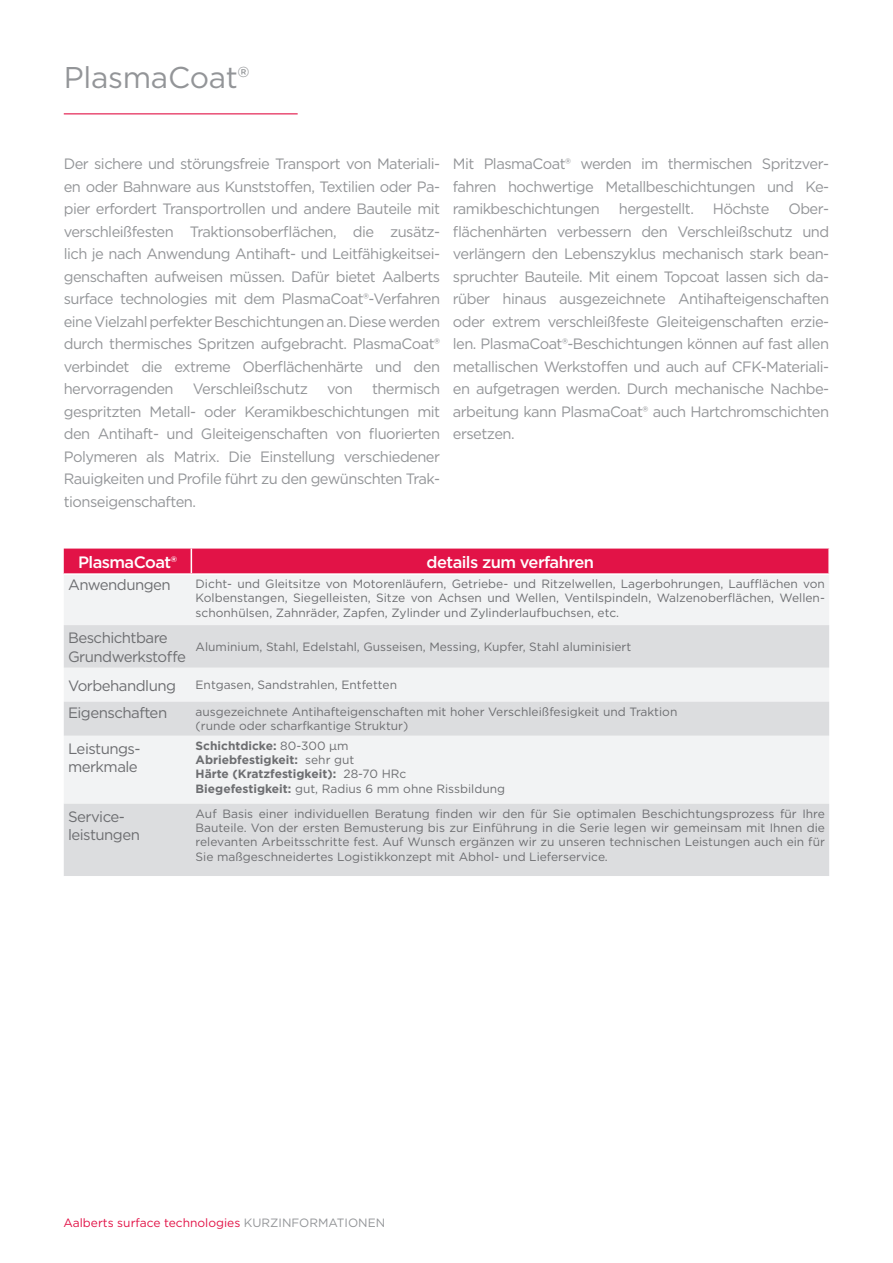
<style>
.page{position:relative;width:893px;height:1263px;background:#fff}
.page>*{position:absolute;margin:0;border:0;box-sizing:border-box;transform-origin:0 0}
.t1{font:30px "Gotham";letter-spacing:-.01em;color:#939598}
.t2{font:500 16.5px "Gotham";letter-spacing:-.035em;color:#fff}
.t3{font:15px/22.5px "Gotham";letter-spacing:-.035em;color:#939598;text-align:justify}
.t4{font:15px/18.8px "Gotham";letter-spacing:-.035em;color:#6d6e71}
.t5{font:12px/14.4px "Gotham";color:#6d6e71;text-align:justify}
.t6{font:700 12px/14.4px "Gotham";color:#6d6e71}
.t7{font:12px "Gotham";color:#e21347}
.s1{font-weight:400}
.s2{color:#939598}
</style>
<div class="page">
<hr style="left:64px;top:113px;width:234px;height:1px;background:#e21347">
<div style="left:64px;top:575px;width:765px;height:50px;background:#f2f3f4"></div>
<svg style="left:64px;top:625px;width:765px;height:251px;fill:#dcdddf"></svg>
<div style="left:64px;top:549px;width:764px;height:24px;background:#e21347"></div>
<h1 class="t1" style="left:64px;top:64px;width:187px">PlasmaCoat®</h1>
<p class="t3" style="left:64px;top:154px;width:378px">Der sichere und störungsfreie Transport von Materiali&shy;en oder Bahnware aus Kunststoffen, Textilien oder Pa&shy;pier erfordert Transportrollen und andere Bauteile mit verschleißfesten Traktionsoberflächen, die zusätz&shy;lich je nach Anwendung Antihaft- und Leitfähigkeitsei&shy;genschaften aufweisen müssen. Dafür bietet Aalberts surface technologies mit dem PlasmaCoat®-Verfahren eine Vielzahl perfekter Beschichtungen an. Diese werden durch thermi sches Spritzen aufgebracht. PlasmaCoat® verbindet die extreme Oberflächenhärte und den hervorragenden</p>
<p class="t3" style="left:193px;top:379px;width:117px">Ver schleißschutz</p>
<p class="t3" style="left:327px;top:379px;width:27px">von</p>
<p class="t3" style="left:64px;top:379px;width:378px;text-indent:308px">thermisch gespritzten Metall- oder Keramikbeschichtungen mit den Antihaft- und Gleiteigenschaften von fluorierten Polymeren als Matrix. Die Einstellung verschiedener Rauigkeiten und Profile führt zu den gewünschten Trak&shy;tionseigenschaften.</p>
<p class="t3" style="left:453px;top:154px;width:378px">Mit PlasmaCoat® werden im thermischen Spritzver&shy;fahren hochwertige Metallbeschichtungen und Ke&shy;ramikbeschichtungen</p>
<p class="t3" style="left:453px;top:199px;width:378px;text-indent:335px">Ober&shy;flächenhärten verbessern den Verschleißschutz und verlängern den Lebenszyklus mechanisch stark bean&shy;spruchter Bauteile. Mit einem Topcoat lassen sich da&shy;rüber hinaus ausgezeichnete Antihafteigenschaften oder extrem verschleißfeste Gleiteigenschaften erzie&shy;len. PlasmaCoat®-Beschichtungen können auf fast allen metallischen Werkstoffen und auch auf CFK-Materiali&shy;en aufgetragen werden. Durch mechanische Nachbe&shy;arbeitung kann PlasmaCoat® auch Hartchromschichten ersetzen.</p>
<p class="t3" style="left:619px;top:199px;width:77px">hergestellt.</p>
<p class="t3" style="left:713px;top:199px;width:58px">Höchste</p>
<p class="t2" style="left:78px;top:555px;width:100px">PlasmaCoat®</p>
<p class="t2" style="left:427px;top:555px;width:169px">details zum verfahren</p>
<p class="t4" style="left:68px;top:576px;width:104px">Anwendungen</p>
<p class="t5" style="left:196px;top:577px;width:631px">Dicht- und Gleitsitze von Motorenläufern, Getriebe- und Ritzelwellen, Lagerbohrungen, Laufflächen von Kolbenstangen, Siegelleisten, Sitze von Achsen und Wellen, Ventilspindeln, Walzenoberflächen, Wellen&shy;schonhülsen, Zahnräder, Zapfen, Zylinder und Zylinderlaufbuchsen, etc.</p>
<p class="t4" style="left:68px;top:629px;width:119px">Beschichtbare<br>Grundwerkstoffe</p>
<p class="t5" style="left:196px;top:640px;width:437px">Aluminium, Stahl, Edelstahl, Gusseisen, Messing, Kupfer, Stahl aluminisiert</p>
<p class="t4" style="left:68px;top:677px;width:110px">Vorbehandlung</p>
<p class="t5" style="left:196px;top:679px;width:203px">Entgasen, Sandstrahlen, Entfetten</p>
<p class="t4" style="left:68px;top:704px;width:101px">Eigenschaften</p>
<p class="t5" style="left:196px;top:705px;width:483px">ausgezeichnete Antihafteigenschaften mit hoher Verschleißfesigkeit und Traktion (runde oder scharfkantige Struktur)</p>
<p class="t4" style="left:68px;top:740px;width:74px">Leistungs&shy;merkmale</p>
<p class="t6" style="left:196px;top:739px;width:311px">Schichtdicke: <span class="s1">80-300 µm<br></span>Abriebfestigkeit: <span class="s1">sehr gut<br></span>Härte (Kratzfestigkeit): <span class="s1">28-70 HRc<br></span>Biegefestigkeit: <span class="s1">gut, Radius 6 mm ohne Rissbildung</span></p>
<p class="t4" style="left:68px;top:808px;width:73px">Service&shy;leistungen</p>
<p class="t5" style="left:196px;top:807px;width:631px">Auf Basis einer individuellen Beratung finden wir den für Sie optimalen Beschichtungsprozess für Ihre Bauteile. Von der ersten Bemusterung bis zur Einführung in die Serie legen wir gemeinsam mit Ihnen die relevanten Arbeitsschritte fest. Auf Wunsch ergänzen wir zu unseren technischen Leistungen auch ein für Sie maßgeschneidertes Logistikkonzept mit Abhol- und Lieferservice.</p>
<p class="t7" style="left:63px;top:1217px;width:323px">Aalberts surface technologies <span class="s2">KURZINFORMATIONEN</span></p>
</div>
